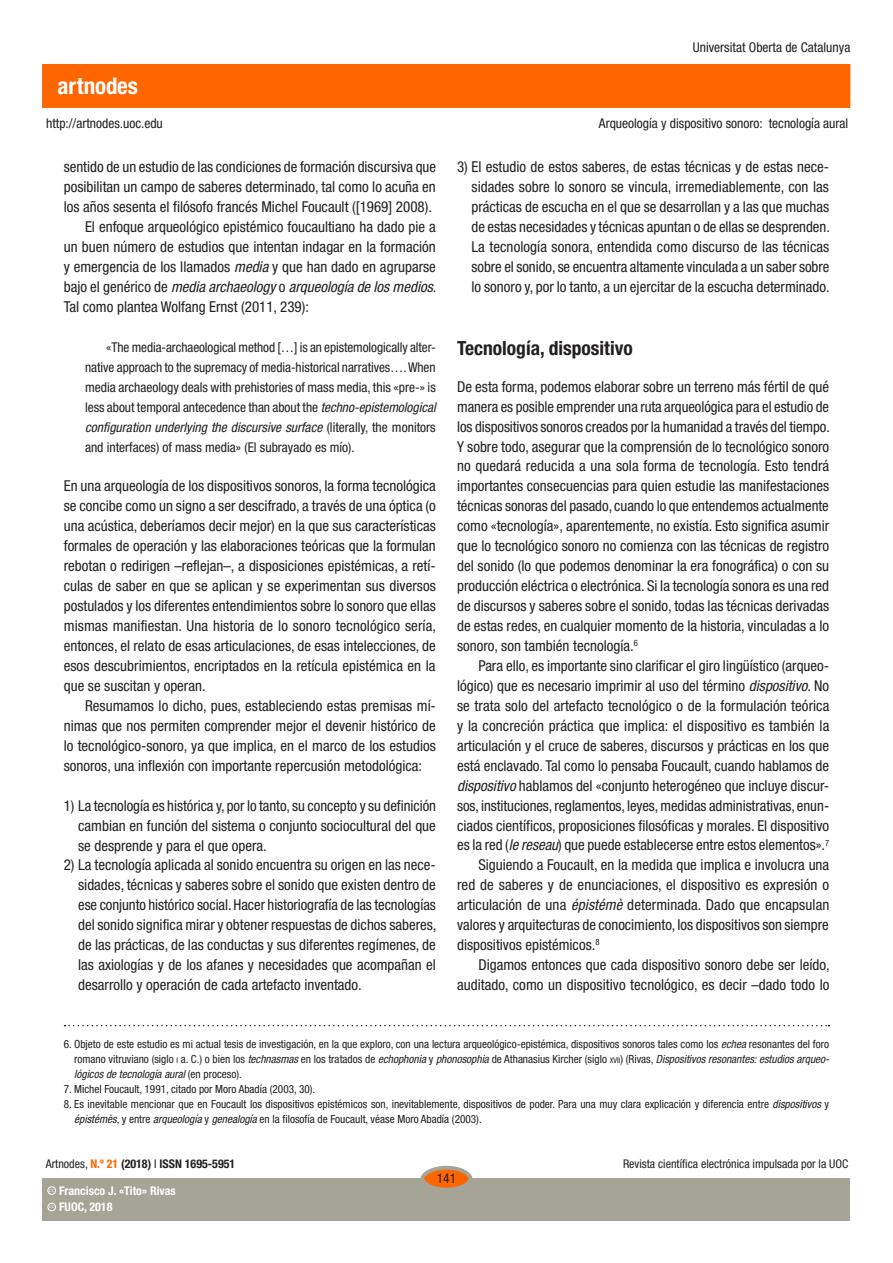
<style>
.page{position:relative;width:893px;height:1263px;background:#fff}
.page>*{position:absolute;margin:0;border:0;box-sizing:border-box;transform-origin:0 0}
.t1{font:700 condensed 22.95px "Helvetica Neue LT Std";color:#fff}
.SUBTITOLS{font:700 condensed 19.5px "Helvetica Neue LT Std";color:#231f20}
.text_general_primerp{font:condensed 15px/20px "Helvetica Neue LT Std";color:#231f20;text-align:justify}
.text_general{font:condensed 15px/20px "Helvetica Neue LT Std";color:#231f20;text-align:justify}
.TEXTCITAT{font:condensed 13.5px/20px "Helvetica Neue LT Std";color:#231f20;text-align:justify}
.t2{font:condensed 12px "Helvetica Neue LT Std";color:#231f20}
.t3{font:700 condensed 12px "Helvetica Neue LT Std";color:#231f20}
.t4{font:700 condensed 12px "Helvetica Neue LT Std";color:#fff}
._04_NOTAS1{font:condensed 11.25px/15px "Helvetica Neue LT Std";color:#231f20;text-align:justify}
._05_NOTASRESTO{font:condensed 11.25px/15px "Helvetica Neue LT Std";color:#231f20}
.t5{font:600 3.9px "Adobe Caslon Pro";color:#fff}
.s1{font-style:italic}
.s2{font-size:7.8px}
.s3{font-weight:400}
.s4{color:#f60}
</style>
<div class="page">
<div style="left:43px;top:65px;width:807px;height:42px;background:#f60"></div>
<div style="left:43px;top:1178px;width:807px;height:42px;background:#a6a397"></div>
<div style="left:422px;top:1168px;width:48px;height:21px;background:#f60;border-radius:50%"></div>
<div style="left:421px;top:1166px;width:51px;height:25px;border:4px solid #a6a397;border-radius:50%"></div>
<div style="left:48px;top:1203px;width:8px;height:8px;border:1px solid #fff;border-radius:50%"></div>
<div style="left:48px;top:1186px;width:8px;height:8px;border:1px solid #fff;border-radius:50%"></div>
<svg style="left:65px;top:1025px;width:764px;height:1px"></svg>
<h1 class="t1" style="left:58px;top:72px;width:82px">artnodes</h1>
<p class="TEXTCITAT" style="left:46px;top:113px;width:118px">http://artnodes.uoc.edu</p>
<p class="text_general_primerp" style="left:64px;top:157px;width:374px">sentido de un estudio de las condiciones de formación discursiva que posibilitan un campo de saberes determinado, tal como lo acuña en los años sesenta el filósofo francés Michel Foucault ([1969] 2008).</p>
<p class="text_general" style="left:64px;top:217px;width:374px;text-indent:21px">El enfoque arqueológico epistémico foucaultiano ha dado pie a un buen número de estudios que intentan indagar en la formación y emergencia de los llamados <span class="s1">media</span> y que han dado en agruparse bajo el genérico de <span class="s1">media archaeology</span> o <span class="s1">arqueología de los medios</span>.<br>Tal como plantea Wolfang Ernst (2011, 239):</p>
<p class="TEXTCITAT" style="left:85px;top:337px;width:352px;text-indent:21px">«The media-archaeological method […] is an epistemologically alter&shy;native approach to the supremacy of media-historical narratives…. When media archaeology deals with prehistories of mass media, this «pre-» is less about temporal antecedence than about the <span class="s1">techno-epistemological configuration underlying the discursive surface</span> (literally, the monitors and interfaces) of mass media» (El subrayado es mío).</p>
<p class="text_general_primerp" style="left:64px;top:476px;width:374px">En una arqueología de los dispositivos sonoros, la forma tecnológica se concibe como un signo a ser descifrado, a través de una óptica (o una acústica, deberíamos decir mejor) en la que sus características formales de operación y las elaboraciones teóricas que la formulan rebotan o redirigen –reflejan–, a disposiciones epistémicas, a retí&shy;culas de saber en que se aplican y se experimentan sus diversos postulados y los diferentes entendimientos sobre lo sonoro que ellas mismas manifiestan. Una historia de lo sonoro tecnológico sería, entonces, el relato de esas articulaciones, de esas intelecciones, de esos descubrimientos, encriptados en la retícula epistémica en la que se suscitan y operan.</p>
<p class="text_general" style="left:64px;top:695px;width:374px;text-indent:21px">Resumamos lo dicho, pues, estableciendo estas premisas mí&shy;nimas que nos permiten comprender mejor el devenir histórico de lo tecnológico-sonoro, ya que implica, en el marco de los estudios sonoros, una inflexión con importante repercusión metodológica:</p>
<p class="text_general_primerp" style="left:78px;top:795px;width:359px;text-indent:-14px">1) La tecnología es histórica y, por lo tanto, su concepto y su definición cambian en función del sistema o conjunto sociocultural del que se desprende y para el que opera.</p>
<p class="text_general_primerp" style="left:78px;top:855px;width:360px;text-indent:-14px">2) La tecnología aplicada al sonido encuentra su origen en las nece&shy;sidades, técnicas y saberes sobre el sonido que existen dentro de ese conjunto histórico social. Hacer historiografía de las tecnologías del sonido significa mirar y obtener respuestas de dichos saberes, de las prácticas, de las conductas y sus diferentes regímenes, de las axiologías y de los afanes y necesidades que acompañan el desarrollo y operación de cada artefacto inventado.</p>
<p class="TEXTCITAT" style="left:693px;top:37px;width:159px">Universitat Oberta de Catalunya</p>
<p class="TEXTCITAT" style="left:599px;top:113px;width:251px">Arqueología y dispositivo sonoro: tecnología aural</p>
<p class="text_general_primerp" style="left:472px;top:157px;width:360px;text-indent:-14px">3) El estudio de estos saberes, de estas técnicas y de estas nece&shy;sidades sobre lo sonoro se vincula, irremediablemente, con las prácticas de escucha en el que se desarrollan y a las que muchas de estas necesidades y técnicas apuntan o de ellas se desprenden.<br>La tecnología sonora, entendida como discurso de las técnicas sobre el sonido, se encuentra altamente vinculada a un saber sobre lo sonoro y, por lo tanto, a un ejercitar de la escucha determinado.</p>
<p class="SUBTITOLS" style="left:457px;top:336px;width:177px">Tecnología, dispositivo</p>
<p class="text_general_primerp" style="left:457px;top:376px;width:374px">De esta forma, podemos elaborar sobre un terreno más fértil de qué manera es posible emprender una ruta arqueológica para el estudio de los dispositivos sonoros creados por la humanidad a través del tiempo.<br>Y sobre todo, asegurar que la comprensión de lo tecnológico sonoro no quedará reducida a una sola forma de tecnología. Esto tendrá importantes consecuencias para quien estudie las manifestaciones técnicas sonoras del pasado, cuando lo que entendemos actualmente como «tecnología», aparentemente, no existía. Esto significa asumir que lo tecnológico sonoro no comienza con las técnicas de registro del sonido (lo que podemos denominar la era fonográfica) o con su producción eléctrica o electrónica. Si la tecnología sonora es una red de discursos y saberes sobre el sonido, todas las técnicas derivadas de estas redes, en cualquier momento de la historia, vinculadas a lo sonoro, son también tecnología.<sup>6</sup></p>
<p class="text_general" style="left:457px;top:655px;width:374px;text-indent:21px">Para ello, es importante sino clarificar el giro lingüístico (arqueo&shy;lógico) que es necesario imprimir al uso del término <span class="s1">dispositivo</span>. No se trata solo del artefacto tecnológico o de la formulación teórica y la concreción práctica que implica: el dispositivo es también la articulación y el cruce de saberes, discursos y prácticas en los que está enclavado. Tal como lo pensaba Foucault, cuando hablamos de <span class="s1">dispositivo</span> hablamos del «conjunto heterogéneo que incluye discur&shy;sos, instituciones, reglamentos, leyes, medidas administrativas, enun&shy;ciados científicos, proposiciones filosóficas y morales. El dispositivo es la red (<span class="s1">le reseau</span>) que puede establecerse entre estos elementos».<sup>7</sup></p>
<p class="text_general" style="left:457px;top:855px;width:374px;text-indent:21px">Siguiendo a Foucault, en la medida que implica e involucra una red de saberes y de enunciaciones, el dispositivo es expresión o articulación de una <span class="s1">épistémè</span> determinada. Dado que encapsulan valores y arquitecturas de conocimiento, los dispositivos son siempre dispositivos epistémicos.<sup>8</sup></p>
<p class="text_general" style="left:457px;top:955px;width:374px;text-align:right">Digamos entonces que cada dispositivo sonoro debe ser leído, auditado, como un dispositivo tecnológico, es decir –dado todo lo</p>
<p class="_04_NOTAS1" style="left:74px;top:1036px;width:757px;text-indent:-10px">6. Objeto de este estudio es mi actual tesis de investigación, en la que exploro, con una lectura arqueológico-epistémica, dispositivos sonoros tales como los <span class="s1">echea</span> resonantes del foro romano vitruviano (siglo <span class="s2">i</span> a. C.) o bien los <span class="s1">technasmas</span> en los tratados de <span class="s1">echophonia</span> y <span class="s1">phonosophia</span> de Athanasius Kircher (siglo <span class="s2">xvii</span>) (Rivas, <span class="s1">Dispositivos resonantes: estudios arqueo&shy;lógicos de tecnología aural</span> (en proceso).</p>
<p class="_05_NOTASRESTO" style="left:64px;top:1081px;width:253px">7. Michel Foucault, 1991, citado por Moro Abadía (2003, 30).</p>
<p class="_05_NOTASRESTO" style="left:74px;top:1096px;width:756px;text-indent:-10px">8. Es inevitable mencionar que en Foucault los dispositivos epistémicos son, inevitablemente, dispositivos de poder. Para una muy clara explicación y diferencia entre <span class="s1">dispositivos</span> y <span class="s1">épistémès</span>, y entre <span class="s1">arqueología</span> y <span class="s1">genealogía</span> en la filosofía de Foucault, véase Moro Abadía (2003).</p>
<p class="t3" style="left:46px;top:1157px;width:191px"><span class="s3">Artnodes,</span> <span class="s4">N.º 21</span> (2018) <span class="s3">I</span> ISSN 1695-5951</p>
<p class="t5" style="left:49px;top:1205px;width:7px">CC</p>
<p class="t4" style="left:59px;top:1200px;width:55px">FUOC, 2018</p>
<p class="t4" style="left:59px;top:1183px;width:118px">Francisco J. «Tito» Rivas</p>
<p class="t5" style="left:49px;top:1188px;width:7px">CC</p>
<p class="TEXTCITAT" style="left:437px;top:1168px;width:21px">141</p>
<p class="t2" style="left:623px;top:1157px;width:227px">Revista científica electrónica impulsada por la UOC</p>
</div>
